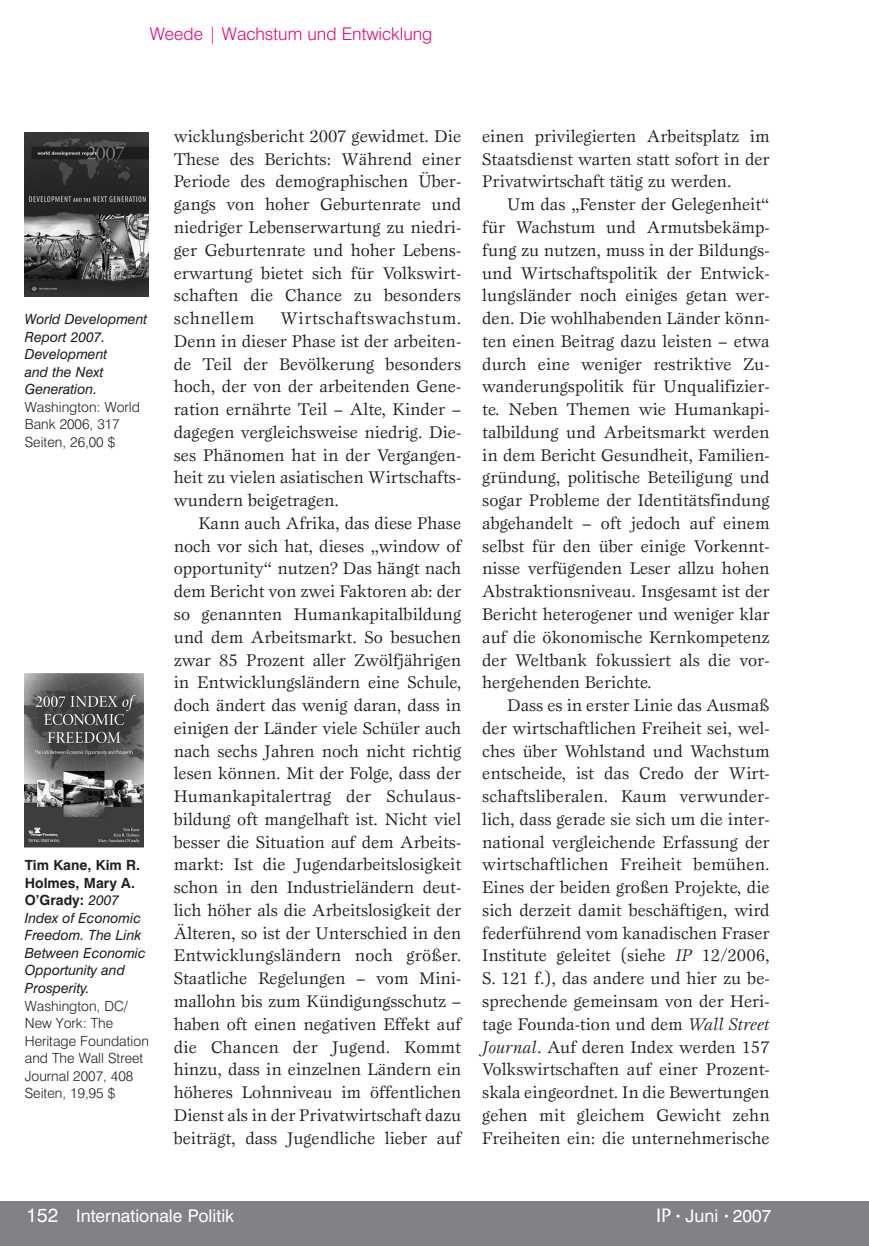
<style>
.page{position:relative;width:869px;height:1246px;background:#fff}
.page>*{position:absolute;margin:0;border:0;box-sizing:border-box;transform-origin:0 0}
.t1{font:19.25px "Swiss 721 BT";color:#fff}
.t2{font:17.5px/22.8px "Esprit";color:#231f20;text-align:justify}
.t3{font:17.5px "Swiss 721 BT";color:#fff}
.t4{font:300 17.5px "Swiss 721 BT";color:#ed0372}
.t5{font:italic 14px/17.5px "Swiss 721 BT";color:#231f20}
.t6{font:300 14px/17.5px "Swiss 721 BT";color:#231f20}
.s1{font-weight:700;font-style:normal}
.s2{font-style:italic}
.s3{font-family:"ITC Stone Sans";font-weight:500;font-size:19.25px}
.s4{font-size:10.5px}
</style>
<div class="page">
<div style="left:0;top:1200px;width:868px;height:45px;background:#808285"></div>
<hr style="left:868px;top:1200px;width:1px;height:45px;background:#808285">
<img style="left:25px;top:133px;width:124px;height:163px">
<img style="left:25px;top:673px;width:119px;height:174px">
<p class="t4" style="left:150px;top:23px;width:284px">Weede | Wachstum und Entwicklung</p>
<p class="t5" style="left:25px;top:310px;width:124px">World Development<br>Report 2007.<br>Development<br>and the Next<br>Generation.</p>
<p class="t6" style="left:25px;top:397px;width:116px">Washington: World<br>Bank 2006, 317<br>Seiten, 26,00 $</p>
<p class="t5" style="left:25px;top:856px;width:123px"><span class="s1">Tim Kane, Kim R.<br>Holmes, Mary A.<br>O’Grady:</span> 2007<br>Index of Economic<br>Freedom. The Link<br>Between Economic<br>Opportunity and<br>Prosperity.</p>
<p class="t6" style="left:25px;top:996px;width:125px">Washington, DC/<br>New York: The<br>Heritage Foundation and The Wall Street<br>Journal 2007, 408<br>Seiten, 19,95 $</p>
<p class="t2" style="left:174px;top:124px;width:289px">wicklungsbericht 2007 gewidmet. Die These des Berichts: Während einer Periode des demographischen Über&shy;gangs von hoher Geburtenrate und niedriger Lebenserwartung zu niedri&shy;ger Geburtenrate und hoher Lebens&shy;erwartung bietet sich für Volkswirt&shy;schaften die Chance zu besonders schnellem</p>
<p class="t2" style="left:174px;top:306px;width:289px;text-indent:107px">Wirtschaftswachstum.<br>Denn in dieser Phase ist der arbeiten&shy;de Teil der Bevölkerung besonders hoch, der von der arbeitenden Gene&shy;ration ernährte Teil – Alte, Kinder – dagegen vergleichsweise niedrig. Die&shy;ses Phänomen hat in der Vergangen&shy;heit zu vielen asiatischen Wirtschafts&shy;wundern beigetragen.</p>
<p class="t2" style="left:174px;top:511px;width:289px;text-indent:25px">Kann auch Afrika, das diese Phase noch vor sich hat, dieses „window of opportunity“ nutzen? Das hängt nach dem Bericht von zwei Faktoren ab: der so genannten Humankapitalbildung und dem Arbeitsmarkt. So besuchen zwar 85 Prozent aller Zwölfjährigen in Entwicklungsländern eine Schule, doch ändert das wenig daran, dass in einigen der Länder viele Schüler auch nach sechs Jahren noch nicht richtig lesen können. Mit der Folge, dass der Humankapitalertrag der Schulaus&shy;bildung oft mangelhaft ist. Nicht viel besser die Situation auf dem Arbeits&shy;markt: Ist die Jugendarbeitslosigkeit schon in den Industrieländern deut&shy;lich höher als die Arbeitslosigkeit der Älteren, so ist der Unterschied in den Entwicklungsländern noch größer.<br>Staatliche Regelungen – vom Mini&shy;mallohn bis zum Kündigungsschutz – haben oft einen negativen Effekt auf die Chancen der Jugend. Kommt hinzu, dass in einzelnen Ländern ein höheres Lohnniveau im öffentlichen Dienst als in der Privatwirtschaft dazu beiträgt, dass Jugendliche lieber auf</p>
<p class="t2" style="left:482px;top:124px;width:289px">einen privilegierten Arbeitsplatz im Staatsdienst warten statt sofort in der Privatwirtschaft tätig zu werden.</p>
<p class="t2" style="left:482px;top:193px;width:289px;text-indent:25px">Um das „Fenster der Gelegenheit“ für Wachstum und Armutsbekämp&shy;fung zu nutzen, muss in der Bildungs&shy;und Wirtschaftspolitik der Entwick&shy;lungsländer noch einiges getan wer&shy;den. Die wohlhabenden Länder könn&shy;ten einen Beitrag dazu leisten – etwa durch eine weniger restriktive Zu&shy;wanderungspolitik für Unqualifizier&shy;te. Neben Themen wie Humankapi&shy;talbildung und Arbeitsmarkt werden in dem Bericht Gesundheit, Familien&shy;gründung, politische Beteiligung und sogar Probleme der Identitätsfindung abgehandelt – oft jedoch auf einem selbst für den über einige Vorkennt&shy;nisse verfügenden Leser allzu hohen Abstraktionsniveau. Insgesamt ist der Bericht heterogener und weniger klar auf die ökonomische Kernkompetenz der Weltbank fokussiert als die vor&shy;hergehenden Berichte.</p>
<p class="t2" style="left:482px;top:693px;width:289px;text-indent:25px">Dass es in erster Linie das Ausmaß der wirtschaftlichen Freiheit sei, wel&shy;ches über Wohlstand und Wachstum entscheide, ist das Credo der Wirt&shy;schaftsliberalen. Kaum verwunder&shy;lich, dass gerade sie sich um die inter&shy;national vergleichende Erfassung der wirtschaftlichen Freiheit bemühen.<br>Eines der beiden großen Projekte, die sich derzeit damit beschäftigen, wird federführend vom kanadischen Fraser Institute geleitet (siehe <span class="s2">IP</span> 12/2006, S. 121 f.), das andere und hier zu be&shy;sprechende gemeinsam von der Heri&shy;tage Founda-tion und dem <span class="s2">Wall Street Journal</span>. Auf deren Index werden 157<br>Volkswirtschaften auf einer Prozent&shy;skala eingeordnet. In die Bewertungen gehen mit gleichem Gewicht zehn Freiheiten ein: die unternehmerische</p>
<p class="t1" style="left:27px;top:1202px;width:33px">152</p>
<p class="t3" style="left:76px;top:1204px;width:159px">Internationale Politik</p>
<p class="t3" style="left:655px;top:1204px;width:117px"><span class="s3">IP</span> <span class="s4">•</span> Juni <span class="s4">•</span> 2007</p>
</div>
